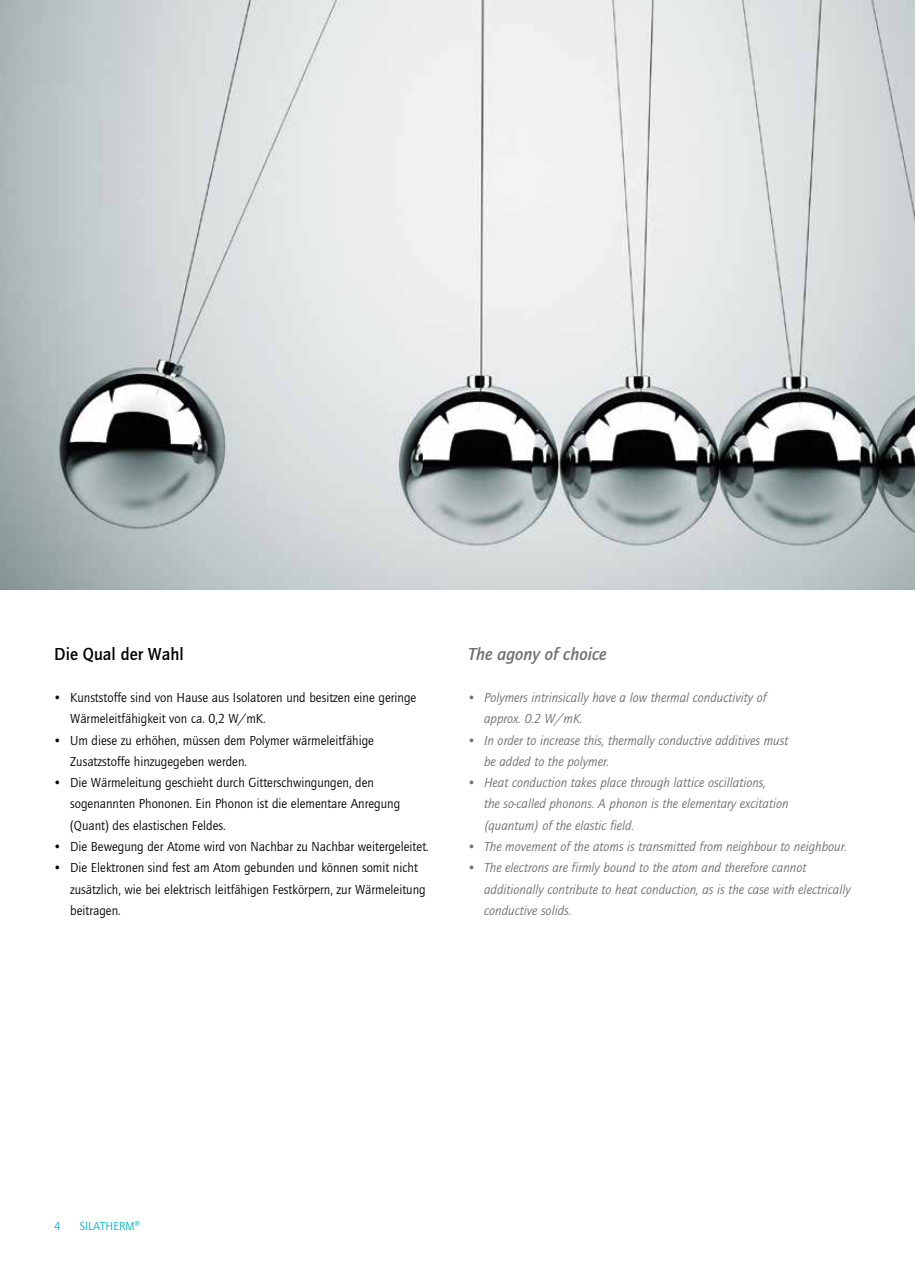
<style>
.page{position:relative;width:915px;height:1285px;background:#fff}
.page>*{position:absolute;margin:0;border:0;box-sizing:border-box;transform-origin:0 0}
.t1{font:italic 500 18px "Quay Sans ITC Std";color:#706f6f}
.t2{font:500 18px "Quay Sans ITC Std";color:#000}
.t3{font:13.5px/21.3px "Quay Sans ITC Std";color:#000}
.t4{font:italic 13.5px/21.3px "Quay Sans ITC Std";color:#706f6f}
.t5{font:12px "Quay Sans ITC Std";color:#00b3c4}
</style>
<div class="page">
<img style="left:0;top:0;width:914px;height:589px">
<hr style="left:914px;top:461px;width:1px;height:128px;background:#00b3c4">
<h1 class="t2" style="left:54px;top:643px;width:131px">Die Qual der Wahl</h1>
<p class="t3" style="left:70px;top:687px;width:347px;text-indent:-16px">• Kunststoffe sind von Hause aus Isolatoren und besitzen eine geringe<br>Wärmeleitfähigkeit von ca. 0,2 W/mK.</p>
<p class="t3" style="left:70px;top:729px;width:305px;text-indent:-16px">• Um diese zu erhöhen, müssen dem Polymer wärmeleitfähige<br>Zusatzstoffe hinzugegeben werden.</p>
<p class="t3" style="left:70px;top:772px;width:331px;text-indent:-16px">• Die Wärmeleitung geschieht durch Gitterschwingungen, den sogenannten Phononen. Ein Phonon ist die elementare Anregung (Quant) des elastischen Feldes.</p>
<p class="t3" style="left:54px;top:836px;width:376px">• Die Bewegung der Atome wird von Nachbar zu Nachbar weitergeleitet.</p>
<p class="t3" style="left:70px;top:857px;width:357px;text-indent:-16px">• Die Elektronen sind fest am Atom gebunden und können somit nicht zusätzlich, wie bei elektrisch leitfähigen Festkörpern, zur Wärmeleitung beitragen.</p>
<h1 class="t1" style="left:468px;top:643px;width:140px">The agony of choice</h1>
<p class="t4" style="left:484px;top:687px;width:284px;text-indent:-16px">• Polymers intrinsically have a low thermal conductivity of approx. 0.2 W/mK.</p>
<p class="t4" style="left:484px;top:729px;width:305px;text-indent:-16px">• In order to increase this, thermally conductive additives must be added to the polymer.</p>
<p class="t4" style="left:484px;top:772px;width:306px;text-indent:-16px">• Heat conduction takes place through lattice oscillations,<br>the so-called phonons. A phonon is the elementary excitation (quantum) of the elastic field.</p>
<p class="t4" style="left:468px;top:836px;width:380px">• The movement of the atoms is transmitted from neighbour to neighbour.</p>
<p class="t4" style="left:484px;top:857px;width:368px;text-indent:-16px">• The electrons are firmly bound to the atom and therefore cannot additionally contribute to heat conduction, as is the case with electrically conductive solids.</p>
<p class="t5" style="left:54px;top:1219px;width:8px">4</p>
<p class="t5" style="left:80px;top:1219px;width:62px">SILATHERM®</p>
</div>
